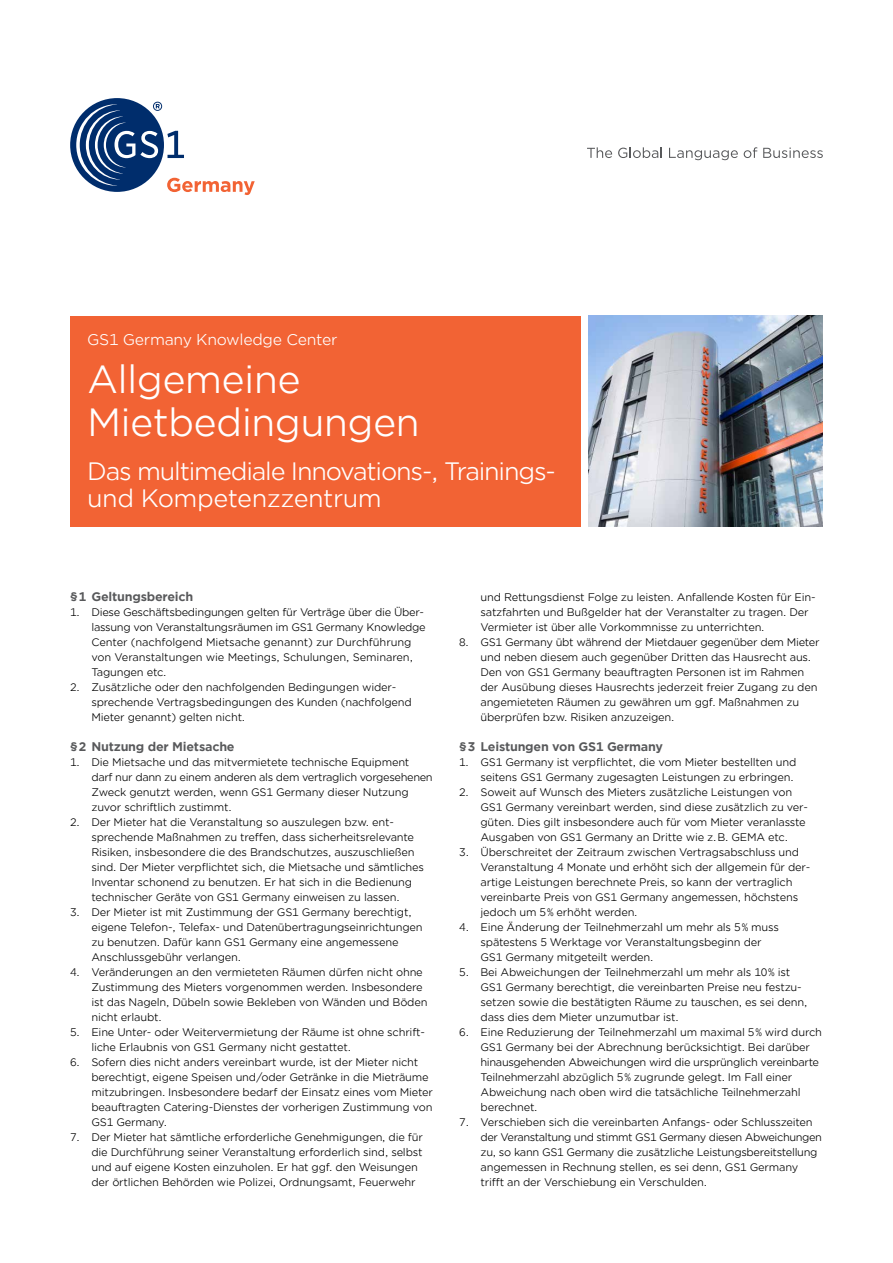
<style>
.page{position:relative;width:893px;height:1263px;background:#fff}
.page>*{position:absolute;margin:0;border:0;box-sizing:border-box;transform-origin:0 0}
.t1{font:37.5px/43.5px "Gotham Office";letter-spacing:-.02em;color:#fff}
.t2{font:24px/27px "Gotham Office";letter-spacing:-.05em;color:#fff}
.t3{font:15px "Gotham Office";letter-spacing:-.02em;color:#fff}
.t4{font:700 12px "Gotham Office";letter-spacing:-.02em;color:#58595b}
.t5{font:10.5px/15px "Gotham Office";letter-spacing:-.02em;color:#000}
</style>
<div class="page">
<div style="left:70px;top:98px;width:94px;height:94px;background:#002d6c;border-radius:50%"></div>
<svg style="left:76px;top:102px;width:179px;height:93px"></svg>
<svg style="left:587px;top:147px;width:25px;height:11px"></svg>
<svg style="left:618px;top:147px;width:44px;height:11px"></svg>
<svg style="left:669px;top:148px;width:69px;height:12px"></svg>
<svg style="left:744px;top:147px;width:13px;height:11px"></svg>
<svg style="left:763px;top:148px;width:60px;height:10px"></svg>
<div style="left:70px;top:316px;width:510px;height:210px;background:#f26334"></div>
<img style="left:589px;top:316px;width:234px;height:210px">
<h3 class="t3" style="left:87px;top:329px;width:252px">GS1 Germany Knowledge Center</h3>
<h1 class="t1" style="left:87px;top:356px;width:334px">Allgemeine<br>Mietbedingungen</h1>
<h2 class="t2" style="left:87px;top:457px;width:470px">Das multimediale Innovations-, Trainings&shy;und Kompetenzzentrum</h2>
<p class="t4" style="left:70px;top:588px;width:125px">§1 Geltungsbereich</p>
<p class="t5" style="left:91px;top:605px;width:336px;text-indent:-21px">1. Diese Geschäftsbedingungen gelten für Verträge über die Über&shy;lassung von Veranstaltungsräumen im GS1 Germany Knowledge Center (nachfolgend Mietsache genannt) zur Durchführung von Veranstaltungen wie Meetings, Schulungen, Seminaren, Tagungen etc.</p>
<p class="t5" style="left:91px;top:680px;width:322px;text-indent:-21px">2. Zusätzliche oder den nachfolgenden Bedingungen wider&shy;sprechende Vertragsbedingungen des Kunden (nachfolgend<br>Mieter genannt) gelten nicht.</p>
<p class="t4" style="left:70px;top:738px;width:166px">§2 Nutzung der Mietsache</p>
<p class="t5" style="left:91px;top:755px;width:343px;text-indent:-21px">1. Die Mietsache und das mitvermietete technische Equipment darf nur dann zu einem anderen als dem vertraglich vorgesehenen Zweck genutzt werden, wenn GS1 Germany dieser Nutzung zuvor schriftlich zustimmt.</p>
<p class="t5" style="left:91px;top:815px;width:334px;text-indent:-21px">2. Der Mieter hat die Veranstaltung so auszulegen bzw. ent&shy;sprechende Maßnahmen zu treffen, dass sicherheitsrelevante Risiken, insbesondere die des Brandschutzes, auszuschließen sind. Der Mieter verpflichtet sich, die Mietsache und sämtliches Inventar schonend zu benutzen. Er hat sich in die Bedienung technischer Geräte von GS1 Germany einweisen zu lassen.</p>
<p class="t5" style="left:91px;top:905px;width:333px;text-indent:-21px">3. Der Mieter ist mit Zustimmung der GS1 Germany berechtigt, eigene Telefon-, Telefax- und Datenübertragungseinrichtungen zu benutzen. Dafür kann GS1 Germany eine angemessene Anschlussgebühr verlangen.</p>
<p class="t5" style="left:91px;top:965px;width:338px;text-indent:-21px">4. Veränderungen an den vermieteten Räumen dürfen nicht ohne Zustimmung des Mieters vorgenommen werden. Insbesondere ist das Nageln, Dübeln sowie Bekleben von Wänden und Böden nicht erlaubt.</p>
<p class="t5" style="left:91px;top:1025px;width:335px;text-indent:-21px">5. Eine Unter- oder Weitervermietung der Räume ist ohne schrift&shy;liche Erlaubnis von GS1 Germany nicht gestattet.</p>
<p class="t5" style="left:91px;top:1055px;width:343px;text-indent:-21px">6. Sofern dies nicht anders vereinbart wurde, ist der Mieter nicht berechtigt, eigene Speisen und/oder Getränke in die Mieträume mitzubringen. Insbesondere bedarf der Einsatz eines vom Mieter beauftragten Catering-Dienstes der vorherigen Zustimmung von GS1 Germany.</p>
<p class="t5" style="left:91px;top:1130px;width:333px;text-indent:-21px">7. Der Mieter hat sämtliche erforderliche Genehmigungen, die für die Durchführung seiner Veranstaltung erforderlich sind, selbst und auf eigene Kosten einzuholen. Er hat ggf. den Weisungen der örtlichen Behörden wie Polizei, Ordnungsamt, Feuerwehr</p>
<p class="t5" style="left:480px;top:590px;width:337px">und Rettungsdienst Folge zu leisten. Anfallende Kosten für Ein&shy;satzfahrten und Bußgelder hat der Veranstalter zu tragen. Der<br>Vermieter ist über alle Vorkommnisse zu unterrichten.</p>
<p class="t5" style="left:480px;top:635px;width:341px;text-indent:-21px">8. GS1 Germany übt während der Mietdauer gegenüber dem Mieter und neben diesem auch gegenüber Dritten das Hausrecht aus.<br>Den von GS1 Germany beauftragten Personen ist im Rahmen der Ausübung dieses Hausrechts jederzeit freier Zugang zu den angemieteten Räumen zu gewähren um ggf. Maßnahmen zu überprüfen bzw. Risiken anzuzeigen.</p>
<p class="t4" style="left:459px;top:738px;width:205px">§3 Leistungen von GS1 Germany</p>
<p class="t5" style="left:459px;top:755px;width:339px;text-align:right">1. GS1 Germany ist verpflichtet, die vom Mieter bestellten und seitens GS1 Germany zugesagten Leistungen zu erbringen.</p>
<p class="t5" style="left:480px;top:785px;width:329px;text-indent:-21px">2. Soweit auf Wunsch des Mieters zusätzliche Leistungen von GS1 Germany vereinbart werden, sind diese zusätzlich zu ver&shy;güten. Dies gilt insbesondere auch für vom Mieter veranlasste Ausgaben von GS1 Germany an Dritte wie z.B. GEMA etc.</p>
<p class="t5" style="left:480px;top:845px;width:331px;text-indent:-21px">3. Überschreitet der Zeitraum zwischen Vertragsabschluss und Veranstaltung 4 Monate und erhöht sich der allgemein für der&shy;artige Leistungen berechnete Preis, so kann der vertraglich vereinbarte Preis von GS1 Germany angemessen, höchstens jedoch um 5% erhöht werden.</p>
<p class="t5" style="left:480px;top:920px;width:300px;text-indent:-21px">4. Eine Änderung der Teilnehmerzahl um mehr als 5% muss spätestens 5 Werktage vor Veranstaltungsbeginn der<br>GS1 Germany mitgeteilt werden.</p>
<p class="t5" style="left:480px;top:965px;width:328px;text-indent:-21px">5. Bei Abweichungen der Teilnehmerzahl um mehr als 10% ist GS1 Germany berechtigt, die vereinbarten Preise neu festzu&shy;setzen sowie die bestätigten Räume zu tauschen, es sei denn, dass dies dem Mieter unzumutbar ist.</p>
<p class="t5" style="left:480px;top:1025px;width:343px;text-indent:-21px">6. Eine Reduzierung der Teilnehmerzahl um maximal 5% wird durch GS1 Germany bei der Abrechnung berücksichtigt. Bei darüber hinausgehenden Abweichungen wird die ursprünglich vereinbarte Teilnehmerzahl abzüglich 5% zugrunde gelegt. Im Fall einer Abweichung nach oben wird die tatsächliche Teilnehmerzahl berechnet.</p>
<p class="t5" style="left:481px;top:1115px;width:343px;text-indent:-21px">7. Verschieben sich die vereinbarten Anfangs- oder Schlusszeiten der Veranstaltung und stimmt GS1 Germany diesen Abweichungen zu, so kann GS1 Germany die zusätzliche Leistungsbereitstellung angemessen in Rechnung stellen, es sei denn, GS1 Germany trifft an der Verschiebung ein Verschulden.</p>
</div>
